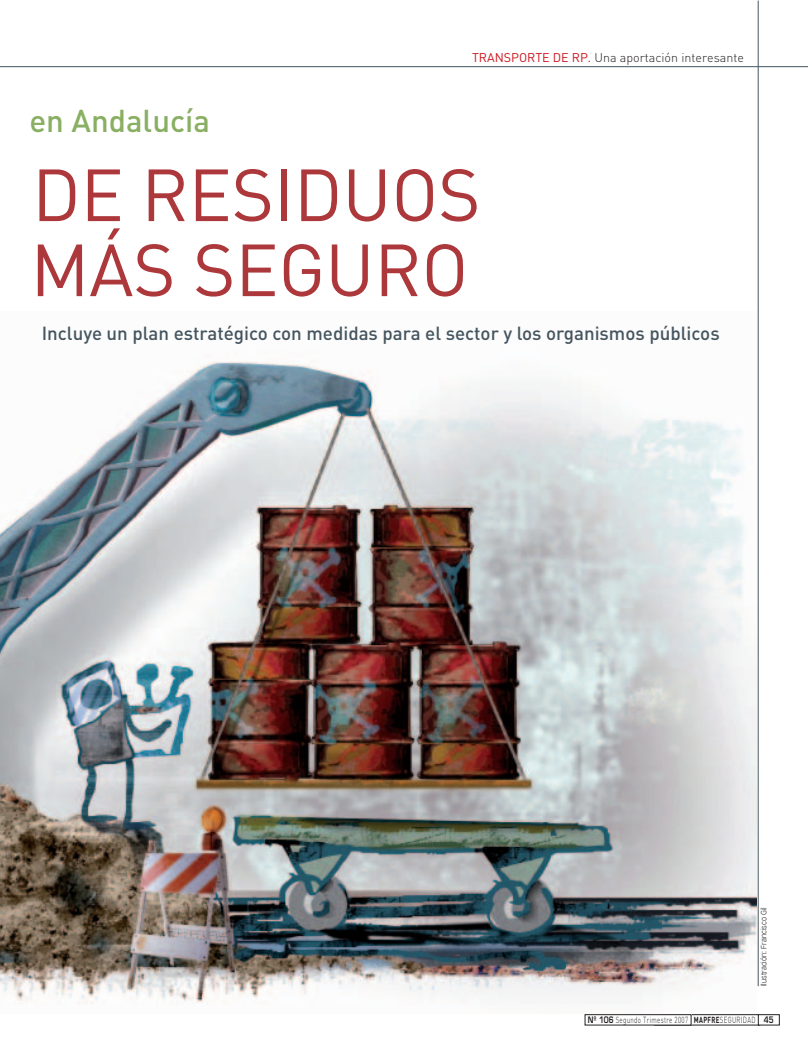
<style>
.page{position:relative;width:808px;height:1053px;background:#fff}
.page>*{position:absolute;margin:0;border:0;box-sizing:border-box;transform-origin:0 0}
.t1{font:72.5px/75px "DIN";letter-spacing:-.005em;color:#ad383b}
.t2{font:500 31.25px "DIN";color:#88af62}
.t3{font:500 18.75px "DIN";color:#45555f}
.t4{font:300 12.5px "DIN";color:#231f20}
.t5{font:300 8.75px "DIN";letter-spacing:.05em;color:#231f20;scale:.7 1}
.t6{font:300 7.5px "Vectora LH";color:#231f20}
.s1{font-weight:400;color:#cd151d}
.s2{font-family:"Eurostile";font-weight:600}
.s3{font-weight:700}
</style>
<div class="page">
<div style="left:654px;top:1014px;width:106px;height:11px;border:1px solid #231f20"></div>
<div style="left:585px;top:1014px;width:106px;height:10px;background:#fff"></div>
<div style="left:585px;top:1014px;width:106px;height:11px;border:1px solid #231f20"></div>
<div style="left:758px;top:1014px;width:21px;height:11px;border:1px solid #231f20"></div>
<hr style="left:0;top:66px;width:808px;height:1px;background:#45555f">
<hr style="left:758px;top:1px;width:1px;height:985px;background:#45555f">
<img style="left:0;top:361px;width:756px;height:643px">
<h2 class="t2" style="left:29px;top:109px;width:182px">en Andalucía</h2>
<p class="t4" style="left:472px;top:53px;width:273px"><span class="s1">TRANSPORTE DE RP.</span> Una aportación interesante</p>
<h1 class="t1" style="left:30px;top:166px;width:452px">DE RESIDUOS<br>MÁS SEGURO</h1>
<p class="t3" style="left:42px;top:327px;width:679px">Incluye un plan estratégico con medidas para el sector y los organismos públicos</p>
<p class="t6" style="left:761px;top:986px;width:81px;rotate:-90deg">Ilustración: Francisco Gil</p>
<p class="t5" style="left:588px;top:1016px;width:267px"><span class="s2">Nº 106</span> Segundo Trimestre 2007 <span class="s3">MAPFRE</span>SEGURIDAD <span class="s2">45</span></p>
</div>
